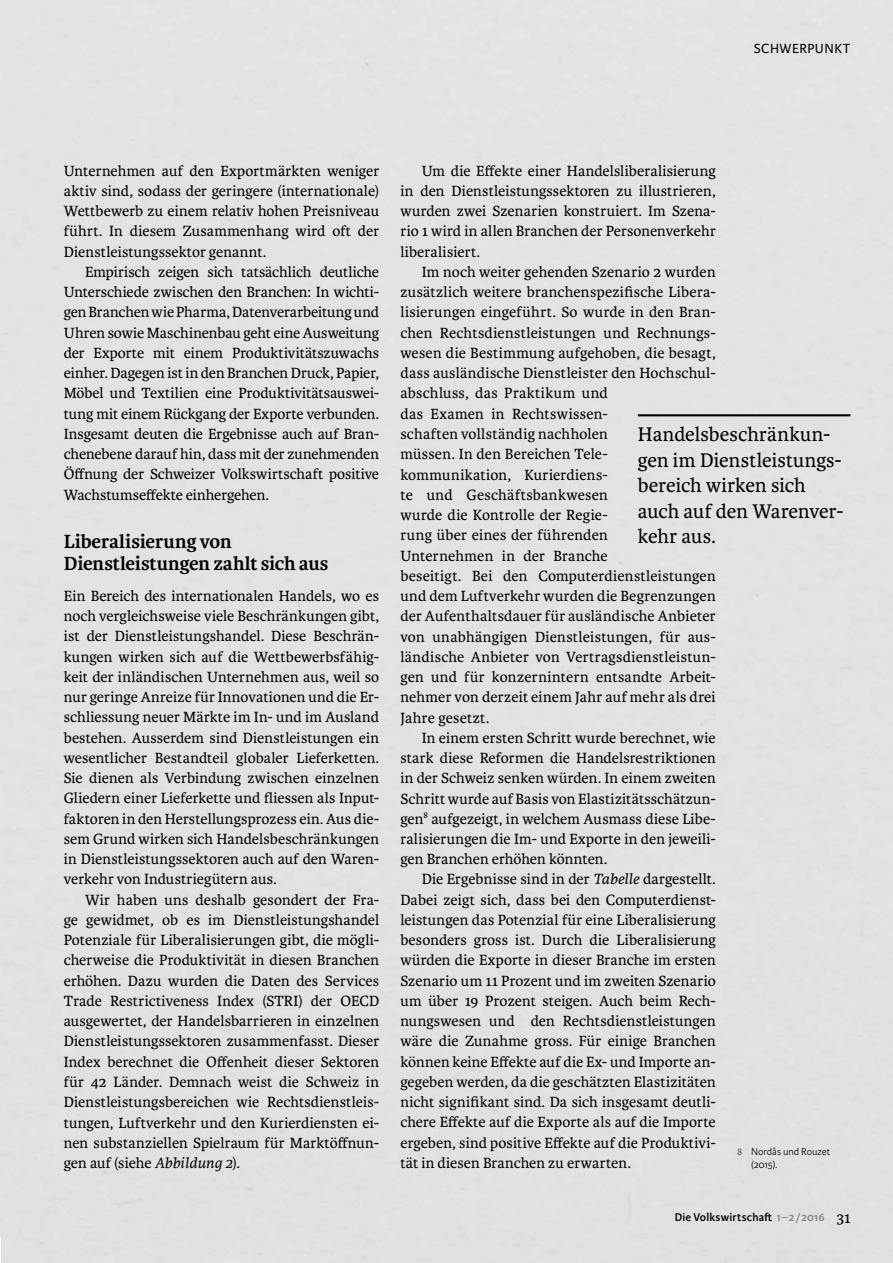
<style>
.page{position:relative;width:893px;height:1263px;background:#fff}
.page>*{position:absolute;margin:0;border:0;box-sizing:border-box;transform-origin:0 0}
.t1{font:21px/25.5px "Karmina";color:#000}
.t2{font:700 20.25px/22.5px "Karmina";letter-spacing:-.01em;color:#000}
.t3{font:15.75px/20.2px "Karmina";letter-spacing:.01em;color:#000;text-align:justify}
.t4{font:14.1px "Karmina Sans";letter-spacing:.035em;color:#000}
.t5{font:600 12px "Karmina Sans";letter-spacing:.01em;color:#000}
.t6{font:300 10.5px/12.3px "Karmina Sans";color:#000}
.s1{font-style:italic}
.s2{font-weight:600;color:#706f6f}
.s3{color:#878787}
.s4{font-family:"Karmina";font-weight:400;font-size:16.5px}
</style>
<div class="page">
<hr style="left:638px;top:414px;width:212px;height:2px;background:#000">
<p class="t4" style="left:754px;top:41px;width:98px">SCHWERPUNKT</p>
<p class="t3" style="left:64px;top:160px;width:317px">Unternehmen auf den Exportmärkten weniger aktiv sind, sodass der geringere (internationale)<br>Wettbewerb zu einem relativ hohen Preisniveau führt. In diesem Zusammenhang wird oft der Dienstleistungssektor genannt.</p>
<p class="t3" style="left:64px;top:262px;width:317px;text-indent:21px">Empirisch zeigen sich tatsächlich deutliche Unterschiede zwischen den Branchen: In wichti&shy;gen Branchen wie Pharma, Datenverarbeitung und Uhren sowie Maschinenbau geht eine Ausweitung der Exporte mit einem Produktivitätszuwachs einher. Dagegen ist in den Branchen Druck, Papier, Möbel und Textilien eine Produktivitätsauswei&shy;tung mit einem Rückgang der Exporte verbunden.<br>Insgesamt deuten die Ergebnisse auch auf Bran&shy;chenebene darauf hin, dass mit der zunehmenden Öffnung der Schweizer Volkswirtschaft positive Wachstumseffekte einhergehen.</p>
<p class="t2" style="left:64px;top:530px;width:266px">Liberalisierung von<br>Dienstleistungen zahlt sich aus</p>
<p class="t3" style="left:64px;top:586px;width:317px">Ein Bereich des internationalen Handels, wo es noch vergleichsweise viele Beschränkungen gibt, ist der Dienstleistungshandel. Diese Beschrän&shy;kungen wirken sich auf die Wettbewerbsfähig&shy;keit der inländischen Unternehmen aus, weil so nur geringe Anreize für Innovationen und die Er&shy;schliessung neuer Märkte im In- und im Ausland bestehen. Ausserdem sind Dienstleistungen ein wesentlicher Bestandteil globaler Lieferketten.<br>Sie dienen als Verbindung zwischen einzelnen Gliedern einer Lieferkette und fliessen als Input&shy;faktoren in den Herstellungsprozess ein. Aus die&shy;sem Grund wirken sich Handelsbeschränkungen in Dienstleistungssektoren auch auf den Waren&shy;verkehr von Industriegütern aus.</p>
<p class="t3" style="left:64px;top:890px;width:317px;text-indent:21px">Wir haben uns deshalb gesondert der Fra&shy;ge gewidmet, ob es im Dienstleistungshandel Potenziale für Liberalisierungen gibt, die mögli&shy;cherweise die Produktivität in diesen Branchen erhöhen. Dazu wurden die Daten des Services Trade Restrictiveness Index (STRI) der OECD ausgewertet, der Handelsbarrieren in einzelnen Dienstleistungssektoren zusammenfasst. Dieser Index berechnet die Offenheit dieser Sektoren für 42 Länder. Demnach weist die Schweiz in Dienstleistungsbereichen wie Rechtsdienstleis&shy;tungen, Luftverkehr und den Kurierdiensten ei&shy;nen substanziellen Spielraum für Marktöffnun&shy;gen auf (siehe <span class="s1">Abbildung 2</span>).</p>
<p class="t3" style="left:400px;top:161px;width:317px;text-indent:21px">Um die Effekte einer Handelsliberalisierung in den Dienstleistungssektoren zu illustrieren, wurden zwei Szenarien konstruiert. Im Szena&shy;rio 1 wird in allen Branchen der Personenverkehr liberalisiert.</p>
<p class="t3" style="left:400px;top:262px;width:317px;text-align:left;text-indent:21px">Im noch weiter gehenden Szenario 2 wurden zusätzlich weitere branchenspezifische Libera&shy;lisierungen eingeführt. So wurde in den Bran&shy;chen Rechtsdienstleistungen und Rechnungs&shy;wesen die Bestimmung aufgehoben, die besagt, dass ausländische Dienstleister den Hochschul&shy;abschluss, das Praktikum und<br>das Examen in Rechtswissen-<br>schaften vollständig nachholen<br>müssen. In den Bereichen Tele&shy;kommunikation, Kurierdiens-<br>te und Geschäftsbankwesen<br>wurde die Kontrolle der Regie-<br>rung über eines der führenden<br>Unternehmen in der Branche<br>beseitigt. Bei den Computerdienstleistungen und dem Luftverkehr wurden die Begrenzungen der Aufenthaltsdauer für ausländische Anbieter von unabhängigen Dienstleistungen, für aus&shy;ländische Anbieter von Vertragsdienstleistun&shy;gen und für konzernintern entsandte Arbeit&shy;nehmer von derzeit einem Jahr auf mehr als drei Jahre gesetzt.</p>
<p class="t3" style="left:400px;top:728px;width:317px;text-indent:21px">In einem ersten Schritt wurde berechnet, wie stark diese Reformen die Handelsrestriktionen in der Schweiz senken würden. In einem zweiten Schritt wurde auf Basis von Elastizitätsschätzun&shy;gen<sup>8</sup> aufgezeigt, in welchem Ausmass diese Libe&shy;ralisierungen die Im- und Exporte in den jeweili&shy;gen Branchen erhöhen könnten.</p>
<p class="t3" style="left:400px;top:869px;width:317px;text-indent:21px">Die Ergebnisse sind in der <span class="s1">Tabelle</span> dargestellt.<br>Dabei zeigt sich, dass bei den Computerdienst&shy;leistungen das Potenzial für eine Liberalisierung besonders gross ist. Durch die Liberalisierung würden die Exporte in dieser Branche im ersten Szenario um 11 Prozent und im zweiten Szenario um über 19 Prozent steigen. Auch beim Rech&shy;nungswesen und den Rechtsdienstleistungen wäre die Zunahme gross. Für einige Branchen können keine Effekte auf die Ex- und Importe an&shy;gegeben werden, da die geschätzten Elastizitäten nicht signifikant sind. Da sich insgesamt deutli&shy;chere Effekte auf die Exporte als auf die Importe ergeben, sind positive Effekte auf die Produktivi&shy;tät in diesen Branchen zu erwarten.</p>
<h1 class="t1" style="left:638px;top:422px;width:207px">Handelsbeschränkun&shy;gen im Dienstleistungs&shy;bereich wirken sich auch auf den Warenver&shy;kehr aus.</h1>
<p class="t6" style="left:751px;top:1146px;width:81px;text-indent:-14px"><span class="s2">8</span> Nordås und Rouzet (2015).</p>
<p class="t5" style="left:675px;top:1210px;width:177px">Die Volkswirtschaft <span class="s3">1–2/2016</span> <span class="s4">31</span></p>
</div>
